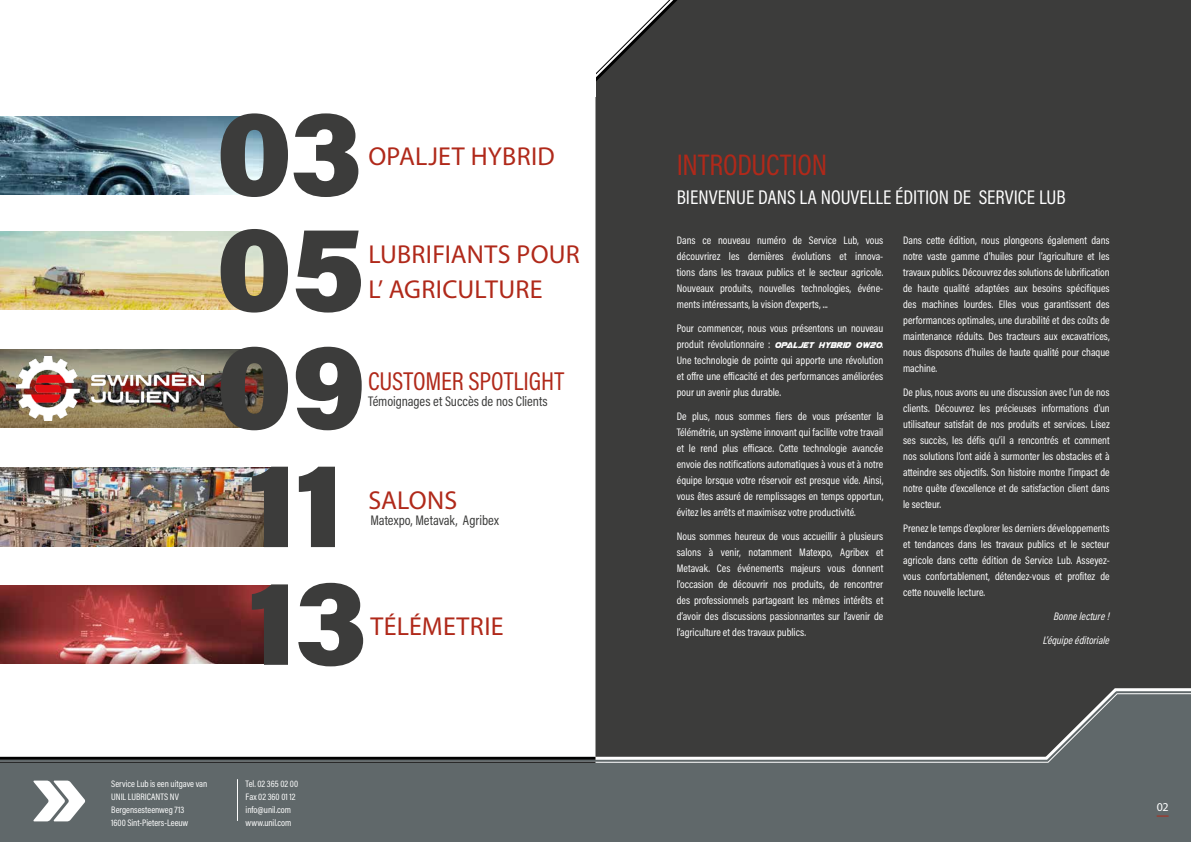
<style>
.page{position:relative;width:1191px;height:842px;background:#fff}
.page>*{position:absolute;margin:0;border:0;box-sizing:border-box;transform-origin:0 0}
.t1{font:900 122px/233.3px "Acumin Pro";letter-spacing:-.015em;color:#3c3c3b}
.t2{font:30px "Acumin Pro Cond";letter-spacing:-.005em;color:#b0291a}
.t3{font:26px/35px "Myriad Pro";letter-spacing:.01em;color:#b0291a}
.t4{font:26px "Acumin Pro Cond";letter-spacing:-.005em;color:#b0291a}
.t5{font:20px "Acumin Pro Cond";color:#fff}
.t6{font:14px "Acumin Pro Cond";letter-spacing:-.005em;color:#3c3c3b}
.t7{font:12px "Myriad Pro";color:#fff}
.t8{font:11px/16px "Acumin Pro Cond";color:#fff;text-align:justify}
.t9{font:italic 11px/24px "Acumin Pro Cond";color:#fff;text-align:right}
.t10{font:9.5px/13px "Acumin Pro Cond";letter-spacing:-.005em;color:#fff}
.s1{font-family:"Airstrike Condensed"}
</style>
<div class="page">
<div style="left:595px;top:0;width:596px;height:685px;background:#3c3c3b"></div>
<img style="left:0;top:349px;width:266px;height:79px">
<img style="left:0;top:116px;width:266px;height:79px">
<img style="left:0;top:468px;width:272px;height:78px">
<img style="left:0;top:231px;width:266px;height:79px">
<img style="left:0;top:585px;width:272px;height:79px">
<img style="left:16px;top:356px;width:188px;height:64px">
<div style="left:0;top:757px;width:1191px;height:85px;background:#60686a"></div>
<div style="left:595px;top:685px;width:596px;height:8px;background:#3c3c3b"></div>
<svg style="left:0;top:693px;width:991px;height:70px"></svg>
<hr style="left:237px;top:779px;width:1px;height:42px;background:#fff">
<svg style="left:33px;top:780px;width:52px;height:41px"></svg>
<hr style="left:0;top:762px;width:595px;height:1px;background:#000">
<hr style="left:0;top:757px;width:595px;height:3px;background:#000">
<svg style="left:595px;top:0;width:89px;height:88px"></svg>
<svg style="left:991px;top:689px;width:200px;height:128px"></svg>
<h1 class="t1" style="left:216px;top:30px;width:152px">03<br>09</h1>
<h3 class="t3" style="left:368px;top:138px;width:188px">OPALJET HYBRID</h3>
<h1 class="t1" style="left:216px;top:144px;width:151px;line-height:236.1px">05<br>11</h1>
<h1 class="t1" style="left:248px;top:499px;width:121px">13</h1>
<h3 class="t3" style="left:368px;top:236px;width:213px">LUBRIFIANTS POUR<br>L’ AGRICULTURE</h3>
<h3 class="t4" style="left:368px;top:365px;width:197px">CUSTOMER SPOTLIGHT</h3>
<p class="t6" style="left:368px;top:392px;width:181px">Témoignages et Succès de nos Clients</p>
<h3 class="t3" style="left:368px;top:482px;width:90px">SALONS</h3>
<p class="t6" style="left:370px;top:511px;width:130px">Matexpo, Metavak, Agribex</p>
<h3 class="t3" style="left:370px;top:608px;width:134px">TÉLÉMETRIE</h3>
<p class="t10" style="left:111px;top:777px;width:98px">Service Lub is een uitgave van<br>UNIL LUBRICANTS NV<br>Bergensesteenweg 713<br>1600 Sint-Pieters-Leeuw</p>
<p class="t10" style="left:246px;top:777px;width:54px">Tel. 02 365 02 00<br>Fax 02 360 01 12 info@unil.com www.unil.com</p>
<h2 class="t2" style="left:677px;top:146px;width:152px">INTRODUCTION</h2>
<h3 class="t5" style="left:677px;top:184px;width:390px">BIENVENUE DANS LA NOUVELLE ÉDITION DE SERVICE LUB</h3>
<p class="t8" style="left:677px;top:232px;width:208px">Dans ce nouveau numéro de Service Lub, vous découvrirez les dernières évolutions et innova&shy;tions dans les travaux publics et le secteur agricole.<br>Nouveaux produits, nouvelles technologies, événe&shy;ments intéressants, la vision d’experts, ...</p>
<p class="t8" style="left:677px;top:320px;width:208px">Pour commencer, nous vous présentons un nouveau produit révolutionnaire : <span class="s1">Opaljet Hybrid 0W20</span>.<br>Une technologie de pointe qui apporte une révolution et offre une efficacité et des performances améliorées pour un avenir plus durable.</p>
<p class="t8" style="left:677px;top:408px;width:208px">De plus, nous sommes fiers de vous présenter la Télémétrie, un système innovant qui facilite votre travail et le rend plus efficace. Cette technologie avancée envoie des notifications automatiques à vous et à notre équipe lorsque votre réservoir est presque vide. Ainsi, vous êtes assuré de remplissages en temps opportun, évitez les arrêts et maximisez votre productivité.</p>
<p class="t8" style="left:677px;top:528px;width:208px">Nous sommes heureux de vous accueillir à plusieurs salons à venir, notamment Matexpo, Agribex et Metavak. Ces événements majeurs vous donnent l’occasion de découvrir nos produits, de rencontrer des professionnels partageant les mêmes intérêts et d’avoir des discussions passionnantes sur l’avenir de l’agriculture et des travaux publics.</p>
<p class="t8" style="left:903px;top:232px;width:208px">Dans cette édition, nous plongeons également dans notre vaste gamme d’huiles pour l’agriculture et les travaux publics. Découvrez des solutions de lubrification de haute qualité adaptées aux besoins spécifiques des machines lourdes. Elles vous garantissent des performances optimales, une durabilité et des coûts de maintenance réduits. Des tracteurs aux excavatrices, nous disposons d’huiles de haute qualité pour chaque machine.</p>
<p class="t8" style="left:903px;top:384px;width:208px">De plus, nous avons eu une discussion avec l’un de nos clients. Découvrez les précieuses informations d’un utilisateur satisfait de nos produits et services. Lisez ses succès, les défis qu’il a rencontrés et comment nos solutions l’ont aidé à surmonter les obstacles et à atteindre ses objectifs. Son histoire montre l’impact de notre quête d’excellence et de satisfaction client dans le secteur.</p>
<p class="t8" style="left:903px;top:520px;width:208px">Prenez le temps d’explorer les derniers développements et tendances dans les travaux publics et le secteur agricole dans cette édition de Service Lub. Asseyez&shy;vous confortablement, détendez-vous et profitez de cette nouvelle lecture.</p>
<p class="t9" style="left:1043px;top:604px;width:68px">Bonne lecture !<br>L’équipe éditoriale</p>
<p class="t7" style="left:1156px;top:800px;width:13px">02</p>
</div>
